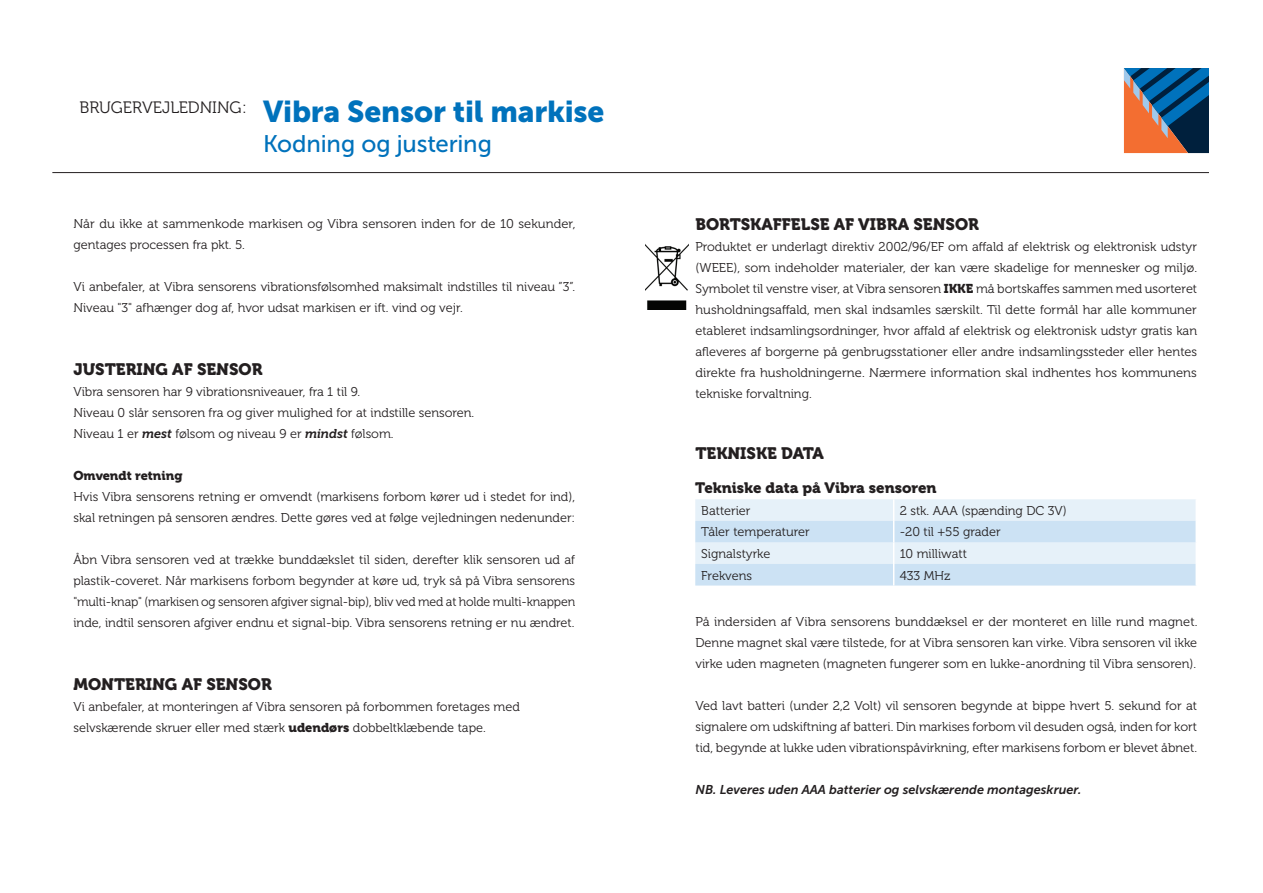
<style>
.page{position:relative;width:1263px;height:893px;background:#fff}
.page>*{position:absolute;margin:0;border:0;box-sizing:border-box;transform-origin:0 0}
.t1{font:30px "Museo Sans 900";letter-spacing:-.005em;color:#0072bc}
.t2{font:24px "Museo Sans 500";letter-spacing:-.005em;color:#0072bc}
.t3{font:16.5px "Museo 900";color:#231f20}
.t4{font:16.5px "Museo 300";color:#231f20}
.t5{font:15px "Museo 900";color:#231f20}
.t6{font:12.75px/21px "Museo 300";color:#231f20}
.t7{font:italic 12.75px "Museo Sans 700";color:#231f20}
.t8{font:12.75px "Museo 900";color:#231f20}
.s1{font-family:"Museo 700";font-style:italic}
.s2{font-family:"Museo 900"}
</style>
<div class="page">
<img style="left:646px;top:244px;width:42px;height:65px">
<svg style="left:695px;top:499px;width:501px;height:86px;background:#d9e9f6"></svg>
<hr style="left:1195px;top:564px;width:2px;height:21px;background:#fff">
<hr style="left:52px;top:172px;width:1157px;height:1px;background:#231f20">
<svg style="left:1124px;top:68px;width:85px;height:85px;background:#575a67"></svg>
<p class="t4" style="left:79px;top:99px;width:169px">BRUGERVEJLEDNING:</p>
<h1 class="t1" style="left:263px;top:94px;width:343px">Vibra Sensor til markise</h1>
<h2 class="t2" style="left:263px;top:131px;width:230px">Kodning og justering</h2>
<p class="t6" style="left:73px;top:213px;width:503px">Når du ikke at sammenkode markisen og Vibra sensoren inden for de 10 sekunder, gentages processen fra pkt. 5.</p>
<p class="t6" style="left:73px;top:276px;width:503px">Vi anbefaler, at Vibra sensorens vibrationsfølsomhed maksimalt indstilles til niveau ”3”.<br>Niveau "3" afhænger dog af, hvor udsat markisen er ift. vind og vejr.</p>
<p class="t3" style="left:73px;top:359px;width:191px">JUSTERING AF SENSOR</p>
<p class="t6" style="left:73px;top:381px;width:402px">Vibra sensoren har 9 vibrationsniveauer, fra 1 til 9.<br>Niveau 0 slår sensoren fra og giver mulighed for at indstille sensoren.<br>Niveau 1 er <span class="s1">mest</span> følsom og niveau 9 er <span class="s1">mindst</span> følsom.</p>
<p class="t8" style="left:73px;top:468px;width:111px">Omvendt retning</p>
<p class="t6" style="left:73px;top:486px;width:503px">Hvis Vibra sensorens retning er omvendt (markisens forbom kører ud i stedet for ind), skal retningen på sensoren ændres. Dette gøres ved at følge vejledningen nedenunder:</p>
<p class="t6" style="left:73px;top:549px;width:503px;text-align:justify">Åbn Vibra sensoren ved at trække bunddækslet til siden, derefter klik sensoren ud af plastik-coveret. Når markisens forbom begynder at køre ud, tryk så på Vibra sensorens "multi-knap" (markisen og sensoren afgiver signal-bip), bliv ved med at holde multi-knappen inde, indtil sensoren afgiver endnu et signal-bip. Vibra sensorens retning er nu ændret.</p>
<p class="t3" style="left:73px;top:674px;width:200px">MONTERING AF SENSOR</p>
<p class="t6" style="left:73px;top:696px;width:448px">Vi anbefaler, at monteringen af Vibra sensoren på forbommen foretages med selvskærende skruer eller med stærk <span class="s2">udendørs</span> dobbeltklæbende tape.</p>
<p class="t3" style="left:695px;top:215px;width:285px">BORTSKAFFELSE AF VIBRA SENSOR</p>
<p class="t6" style="left:695px;top:237px;width:503px;text-align:justify">Produktet er underlagt direktiv 2002/96/EF om affald af elektrisk og elektronisk udstyr (WEEE), som indeholder materialer, der kan være skadelige for mennesker og miljø.<br>Symbolet til venstre viser, at Vibra sensoren <span class="s2">IKKE</span> må bortskaffes sammen med usorteret husholdningsaffald, men skal indsamles særskilt. Til dette formål har alle kommuner etableret indsamlingsordninger, hvor affald af elektrisk og elektronisk udstyr gratis kan afleveres af borgerne på genbrugsstationer eller andre indsamlingssteder eller hentes direkte fra husholdningerne. Nærmere information skal indhentes hos kommunens tekniske forvaltning.</p>
<p class="t3" style="left:695px;top:444px;width:130px">TEKNISKE DATA</p>
<p class="t5" style="left:695px;top:479px;width:243px">Tekniske data på Vibra sensoren</p>
<p class="t6" style="left:701px;top:500px;width:51px">Batterier</p>
<p class="t6" style="left:900px;top:500px;width:169px">2 stk. AAA (spænding DC 3V)</p>
<p class="t6" style="left:701px;top:522px;width:110px">Tåler temperaturer</p>
<p class="t6" style="left:900px;top:522px;width:102px">-20 til +55 grader</p>
<p class="t6" style="left:701px;top:543px;width:71px">Signalstyrke</p>
<p class="t6" style="left:900px;top:543px;width:69px">10 milliwatt</p>
<p class="t6" style="left:701px;top:565px;width:52px">Frekvens</p>
<p class="t6" style="left:900px;top:565px;width:52px">433 MHz</p>
<p class="t6" style="left:695px;top:611px;width:504px;text-align:justify">På indersiden af Vibra sensorens bunddæksel er der monteret en lille rund magnet.<br>Denne magnet skal være tilstede, for at Vibra sensoren kan virke. Vibra sensoren vil ikke virke uden magneten (magneten fungerer som en lukke-anordning til Vibra sensoren).</p>
<p class="t6" style="left:695px;top:695px;width:503px;text-align:justify">Ved lavt batteri (under 2,2 Volt) vil sensoren begynde at bippe hvert 5. sekund for at signalere om udskiftning af batteri. Din markises forbom vil desuden også, inden for kort tid, begynde at lukke uden vibrationspåvirkning, efter markisens forbom er blevet åbnet.</p>
<p class="t7" style="left:695px;top:782px;width:387px">NB. Leveres uden AAA batterier og selvskærende montageskruer.</p>
</div>
